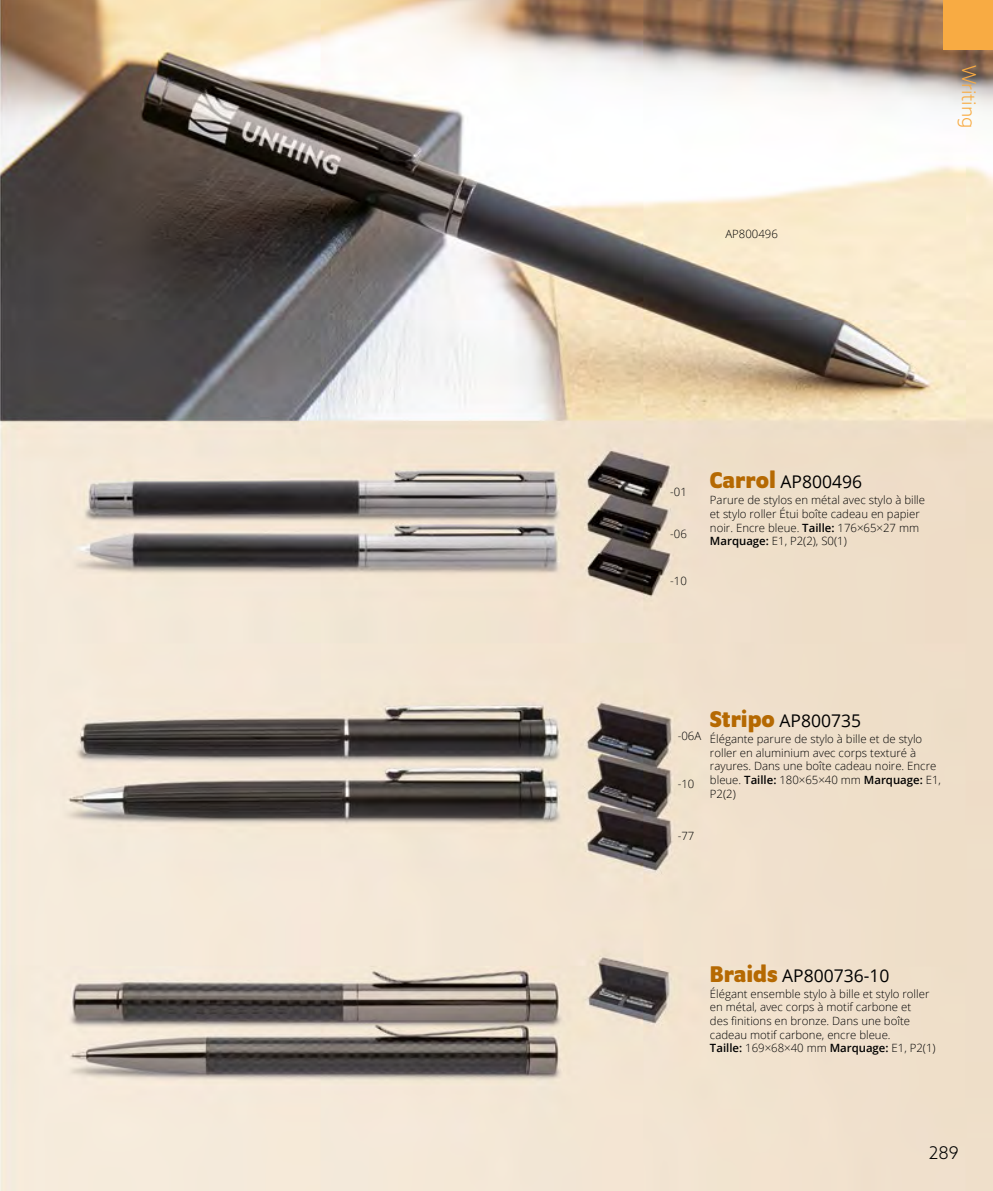
<style>
.page{position:relative;width:993px;height:1191px;background:#fff}
.page>*{position:absolute;margin:0;border:0;box-sizing:border-box;transform-origin:0 0}
.t1{font:300 19.25px "Azo Sans";color:#f8ab43}
.t2{font:17.5px "Open Sans";color:#000}
.t3{font:300 17.5px "Azo Sans";color:#000}
.t4{font:300 11.38px/13.7px "Open Sans";color:#000}
.s1{font-family:"Program OT";font-weight:700;font-size:24.5px;color:#b56902}
.s2{font-weight:600}
</style>
<div class="page">
<img style="left:0;top:0;width:992px;height:1191px">
<div style="left:942px;top:0;width:50px;height:50px;background:#f8ab43"></div>
<p class="t4" style="left:725px;top:226px;width:54px">AP800496</p>
<h1 class="t1" style="left:981px;top:64px;width:66px;rotate:90deg">Writing</h1>
<p class="t4" style="left:670px;top:485px;width:18px">-01</p>
<p class="t4" style="left:670px;top:527px;width:18px">-06</p>
<p class="t4" style="left:670px;top:574px;width:18px">-10</p>
<h2 class="t2" style="left:709px;top:470px;width:154px"><span class="s1">Carrol</span> AP800496</h2>
<p class="t4" style="left:709px;top:493px;width:216px">Parure de stylos en métal avec stylo à bille et stylo roller Étui boîte cadeau en papier noir. Encre bleue. <span class="s2">Taille:</span> 176×65×27 mm <span class="s2">Marquage:</span> E1, P2(2), S0(1)</p>
<p class="t4" style="left:677px;top:728px;width:25px">-06A</p>
<p class="t4" style="left:677px;top:777px;width:18px">-10</p>
<h2 class="t2" style="left:709px;top:708px;width:153px"><span class="s1">Stripo</span> AP800735</h2>
<p class="t4" style="left:709px;top:732px;width:232px">Élégante parure de stylo à bille et de stylo roller en aluminium avec corps texturé à rayures. Dans une boîte cadeau noire. Encre bleue. <span class="s2">Taille:</span> 180×65×40 mm <span class="s2">Marquage:</span> E1, P2(2)</p>
<p class="t4" style="left:677px;top:828px;width:18px">-77</p>
<h2 class="t2" style="left:709px;top:963px;width:181px"><span class="s1">Braids</span> AP800736-10</h2>
<p class="t4" style="left:709px;top:986px;width:227px">Élégant ensemble stylo à bille et stylo roller en métal, avec corps à motif carbone et<br>des finitions en bronze. Dans une boîte cadeau motif carbone, encre bleue.<br><span class="s2">Taille:</span> 169×68×40 mm <span class="s2">Marquage:</span> E1, P2(1)</p>
<h2 class="t3" style="left:928px;top:1141px;width:31px">289</h2>
</div>
